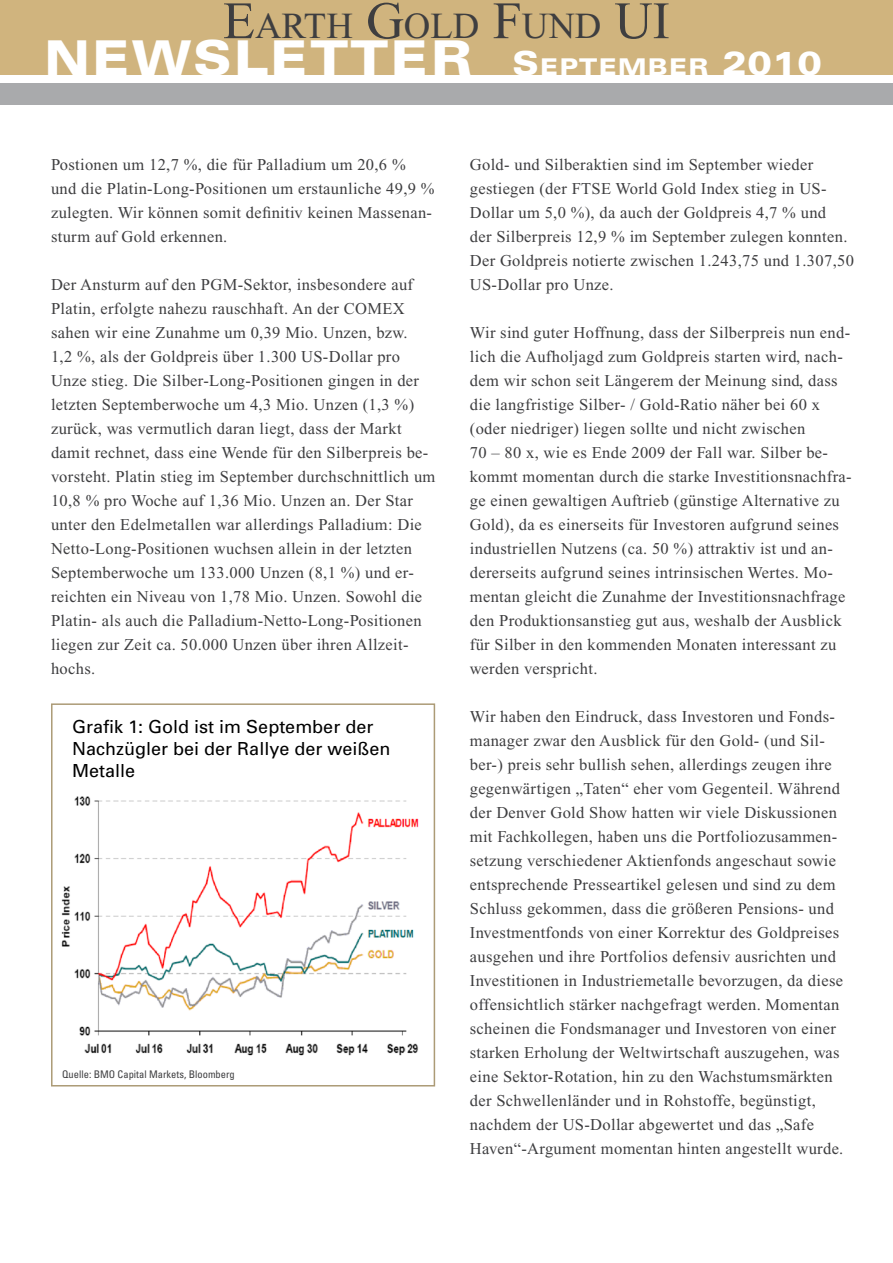
<style>
.page{position:relative;width:893px;height:1263px;background:#fff}
.page>*{position:absolute;margin:0;border:0;box-sizing:border-box;transform-origin:0 0}
.t1{font:900 expanded 48px "Univers";letter-spacing:.02em;color:#fff}
.t2{font:36.75px "Times New Roman";color:#3e3e40}
.t3{font:18px/21.6px "Univers";color:#000}
.t4{font:16.5px/24px "Times New Roman";letter-spacing:.02em;color:#3e3e40}
.t5{font:condensed 10.5px "Univers";color:#3e3e40}
.s1{font-size:52.5px}
.s2{font-size:33px}
.s3{font-size:23.1px}
</style>
<div class="page">
<div style="left:0;top:0;width:893px;height:74px;background:#d0b47e"></div>
<div style="left:0;top:83px;width:893px;height:22px;background:#a9aaac"></div>
<img style="left:61px;top:796px;width:358px;height:260px">
<div style="left:51px;top:703px;width:384px;height:383px;border:2px solid #ac9b76"></div>
<h2 class="t2" style="left:223px;top:6px;width:448px"><span class="s1">E</span>arth <span class="s1">G</span>old <span class="s1">F</span>und <span class="s1">UI</span></h2>
<h1 class="t1" style="left:44px;top:30px;width:779px">NEWSLETTER <span class="s2">S</span><span class="s3">EPTEMBER</span> <span class="s2">2010</span></h1>
<p class="t4" style="left:51px;top:153px;width:385px">Postionen um 12,7 %, die für Palladium um 20,6 % und die Platin-Long-Positionen um erstaunliche 49,9 % zulegten. Wir können somit definitiv keinen Massenan&shy;sturm auf Gold erkennen.</p>
<p class="t4" style="left:51px;top:273px;width:163px">Der Ansturm auf den PGM</p>
<p class="t4" style="left:51px;top:273px;width:364px;text-indent:187px">-Sektor, insbesondere auf<br>Platin, erfolgte nahezu rauschhaft. An der COME</p>
<p class="t4" style="left:51px;top:297px;width:386px;text-indent:342px">X sahen wir eine Zunahme um 0,39 Mio. Unzen, bzw.<br>1,2 %, als der Goldpreis über 1.300 US-Dollar pro Unze stieg. Die Silber-Long-Positionen gingen in der letzten Septemberwoche um 4,3 Mio. Unzen (1,3 %) zurück, was vermutlich daran liegt, dass der Markt damit rechnet, dass eine Wende für den Silberpreis be&shy;vorsteht. Platin stieg im September durchschnittlich um 10,8 % pro Woche auf 1,36 Mio. Unzen an. Der Star unter den Edelmetallen war allerdings Palladium: Die Netto-Long-Positionen wuchsen allein in der letzten Septemberwoche um 133.000 Unzen (8,1 %) und er&shy;reichten ein Niveau von 1,78 Mio. Unzen. Sowohl die Platin- als auch die Palladium-Netto-Long-Positionen liegen zur Zeit ca. 50.000 Unzen über ihren Allzeit&shy;hochs.</p>
<p class="t3" style="left:72px;top:716px;width:320px">Grafik 1: Gold ist im September der<br>Nachzügler bei der Rallye der weißen<br>Metalle</p>
<p class="t5" style="left:62px;top:1068px;width:174px">Quelle: BMO Capital Markets, Bloomberg</p>
<p class="t4" style="left:470px;top:153px;width:386px">Gold- und Silberaktien sind im September wieder gestiegen (der FTSE World Gold Index stieg in US-Dollar um 5,0 %), da auch der Goldpreis 4,7 % und<br>der Silberpreis 12,9 % im September zulegen konnten.<br>Der Goldpreis notierte zwischen 1.243,75 und 1.307,50<br>US-Dollar pro Unze.</p>
<p class="t4" style="left:470px;top:321px;width:383px">Wir sind guter Hoffnung, dass der Silberpreis nun end&shy;lich die Aufholjagd zum Goldpreis starten wird, nach&shy;dem wir schon seit Längerem der Meinung sind, dass die langfristige Silber- / Gold-Ratio näher bei 60 x (oder niedriger) liegen sollte und nicht zwischen<br>70 – 80 x, wie es Ende 2009 der Fall war. Silber be&shy;kommt momentan durch die starke Investitionsnachfra&shy;ge einen gewaltigen Auftrieb (günstige Alternative zu Gold), da es einerseits für Investoren aufgrund seines industriellen Nutzens (ca. 50 %) attraktiv ist und an&shy;dererseits aufgrund seines intrinsischen Wertes. Mo&shy;mentan gleicht die Zunahme der Investitionsnachfrage den Produktionsanstieg gut aus, weshalb der Ausblick für Silber in den kommenden Monaten interessant zu werden verspricht.</p>
<p class="t4" style="left:470px;top:705px;width:375px">Wir haben den Eindruck, dass Investoren und Fonds&shy;manager zwar den Ausblick für den Gold- (und Sil&shy;ber-) preis sehr bullish sehen, allerdings zeugen ihre gegenwärtigen „Taten“ eher vom Gegenteil. Während der Denver Gold Show hatten wir viele Diskussionen mit Fachkollegen, haben uns die Portfoliozusammen&shy;setzung verschiedener Aktienfonds angeschaut sowie entsprechende Presseartikel gelesen und sind zu dem Schluss gekommen, dass die größeren Pensions- und Investmentfonds von einer Korrektur des Goldpreises ausgehen und ihre Portfolios defensiv ausrichten und Investitionen in Industriemetalle bevorzugen, da diese offensichtlich stärker nachgefragt werden. Momentan scheinen die Fondsmanager und Investoren von einer starken Erholung der Weltwirtschaft auszugehen, was eine Sektor-Rotation, hin zu den Wachstumsmärkten der Schwellenländer und in Rohstoffe, begünstigt, nachdem der US-Dollar abgewertet und das „Safe Haven“-Argument momentan hinten angestellt wurde.</p>
</div>
